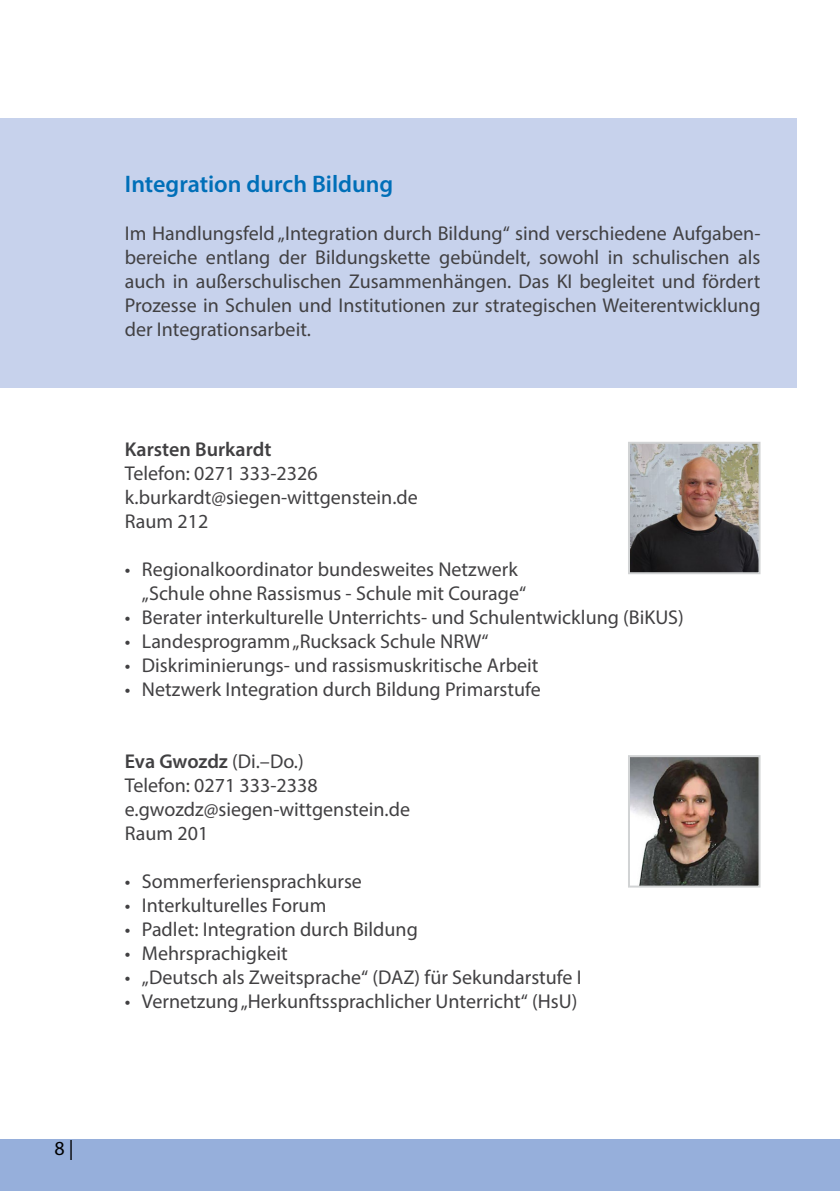
<style>
.page{position:relative;width:840px;height:1191px;background:#fff}
.page>*{position:absolute;margin:0;border:0;box-sizing:border-box;transform-origin:0 0}
.t1{font:600 24px "Myriad Pro";color:#006fb8}
.t2{font:20px/24px "Myriad Pro";color:#414042}
.t3{font:600 20px "Myriad Pro";color:#414042}
.t4{font:20px "Myriad Pro";color:#000}
.s1{font-weight:600}
</style>
<div class="page">
<div style="left:0;top:1140px;width:839px;height:51px;background:#96afdb"></div>
<div style="left:0;top:118px;width:795px;height:269px;background:#c7d2ec"></div>
<img style="left:630px;top:445px;width:127px;height:126px">
<div style="left:627px;top:442px;width:133px;height:132px;border:2px solid #d1d3d4"></div>
<img style="left:630px;top:758px;width:127px;height:126px">
<div style="left:627px;top:755px;width:133px;height:132px;border:2px solid #d1d3d4"></div>
<p class="t4" style="left:54px;top:1135px;width:21px">8 |</p>
<p class="t1" style="left:125px;top:169px;width:270px">Integration durch Bildung</p>
<p class="t2" style="left:125px;top:221px;width:636px;text-align:justify">Im Handlungsfeld „Integration durch Bildung“ sind verschiedene Aufgaben&shy;bereiche entlang der Bildungskette gebündelt, sowohl in schulischen als auch in außerschulischen Zusammenhängen. Das KI begleitet und fördert Prozesse in Schulen und Institutionen zur strategischen Weiterentwicklung der Integrationsarbeit.</p>
<p class="t3" style="left:125px;top:437px;width:148px">Karsten Burkardt</p>
<p class="t2" style="left:125px;top:461px;width:294px">Telefon: 0271 333-2326 k.burkardt@siegen-wittgenstein.de<br>Raum 212</p>
<p class="t2" style="left:142px;top:557px;width:385px;text-indent:-17px">• Regionalkoordinator bundesweites Netzwerk „Schule ohne Rassismus - Schule mit Courage“</p>
<p class="t2" style="left:125px;top:605px;width:560px">• Berater interkulturelle Unterrichts- und Schulentwicklung (BiKUS)</p>
<p class="t2" style="left:125px;top:629px;width:365px">• Landesprogramm „Rucksack Schule NRW“</p>
<p class="t2" style="left:125px;top:653px;width:415px">• Diskriminierungs- und rassismuskritische Arbeit</p>
<p class="t2" style="left:125px;top:677px;width:417px">• Netzwerk Integration durch Bildung Primarstufe</p>
<p class="t2" style="left:125px;top:749px;width:286px"><span class="s1">Eva Gwozdz</span> (Di.–Do.)<br>Telefon: 0271 333-2338 e.gwozdz@siegen-wittgenstein.de<br>Raum 201</p>
<p class="t2" style="left:125px;top:869px;width:238px">• Sommerferiensprachkurse</p>
<p class="t2" style="left:125px;top:893px;width:203px">• Interkulturelles Forum</p>
<p class="t2" style="left:125px;top:917px;width:294px">• Padlet: Integration durch Bildung</p>
<p class="t2" style="left:125px;top:941px;width:164px">• Mehrsprachigkeit</p>
<p class="t2" style="left:125px;top:965px;width:458px">• „Deutsch als Zweitsprache“ (DAZ) für Sekundarstufe I</p>
<p class="t2" style="left:125px;top:989px;width:454px">• Vernetzung „Herkunftssprachlicher Unterricht“ (HsU)</p>
</div>
